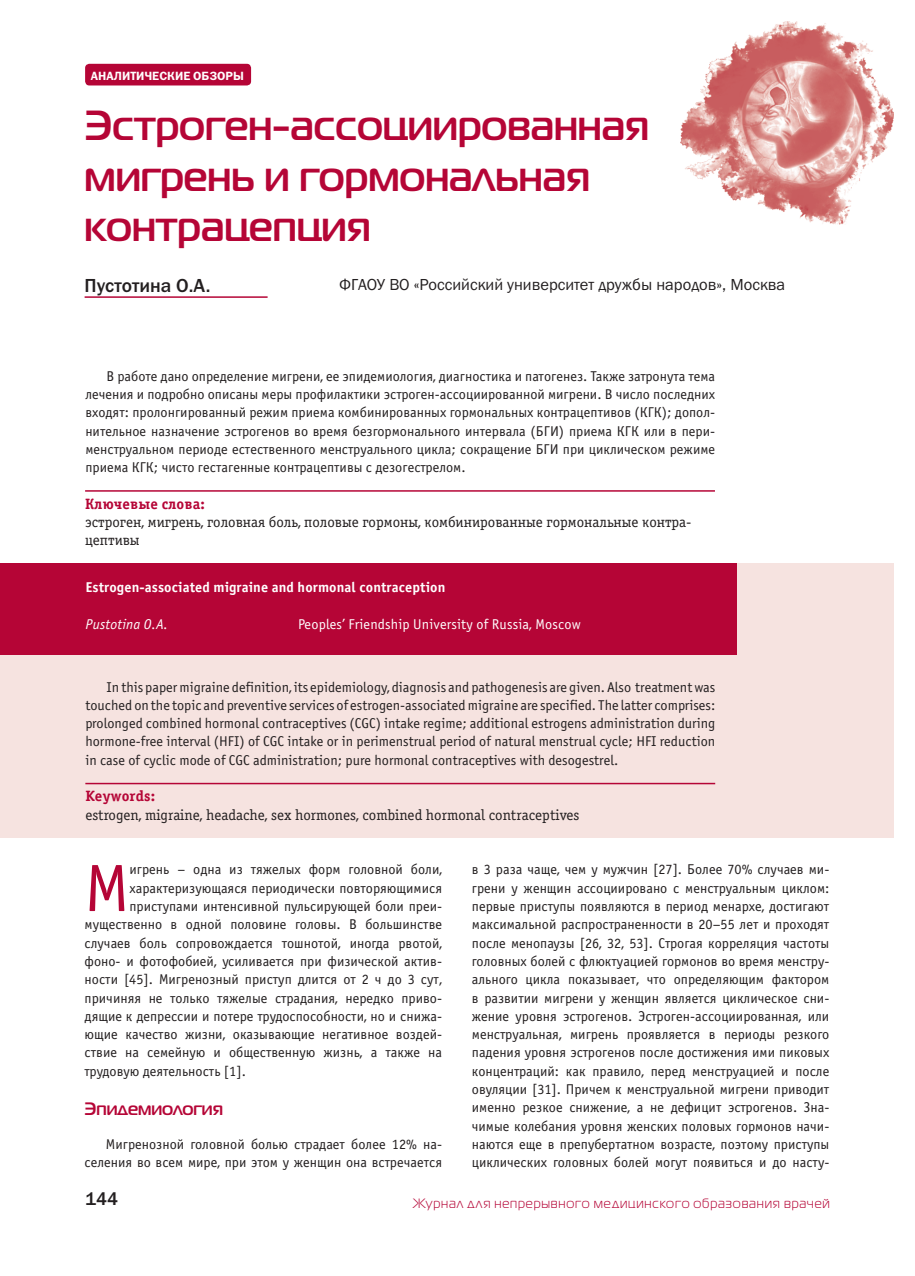
<style>
.page{position:relative;width:915px;height:1276px;background:#fff}
.page>*{position:absolute;margin:0;border:0;box-sizing:border-box;transform-origin:0 0}
.t1{font:67.05px "Officina Sans C";color:#b50536}
.t2{font:700 42px/50.4px "Magistral C";color:#b50536}
.t3{font:500 19.5px "Franklin Gothic";color:#231f20}
.t4{font:500 18.75px "Franklin Gothic";color:#231f20}
.t5{font:700 18px "Magistral C";color:#b50536}
.t6{font:16.5px "Franklin Gothic";color:#231f20}
.t7{font:15px/18.3px "Officina Serif C";color:#231f20}
.t8{font:15px "Officina Serif Bold C";letter-spacing:.01em;color:#b50536}
.t9{font:14.25px/18.3px "Officina Sans C";color:#231f20;text-align:justify}
.t10{font:700 14.25px "Officina Sans C";letter-spacing:.01em;color:#fff}
.t11{font:14.25px "Officina Sans C";letter-spacing:.01em;color:#fff}
.t12{font:italic 14.25px "Officina Sans C";letter-spacing:.01em;color:#fff}
.t13{font:13.5px "Magistral C";letter-spacing:.065em;color:#b50536}
.t14{font:12px "Franklin Gothic Demi C";color:#fff}
</style>
<div class="page">
<img style="left:680px;top:21px;width:213px;height:203px">
<div style="left:85px;top:64px;width:166px;height:21px;background:#b50536;border-radius:4px"></div>
<div style="left:0;top:563px;width:893px;height:275px;background:#f6e3e0"></div>
<div style="left:0;top:563px;width:736px;height:92px;background:#b50536"></div>
<hr style="left:85px;top:490px;width:629px;height:2px;background:#b50536">
<hr style="left:85px;top:783px;width:630px;height:1px;background:#b50536">
<hr style="left:85px;top:296px;width:182px;height:2px;background:#b50536">
<p class="t14" style="left:91px;top:71px;width:154px">АНАЛИТИЧЕСКИЕ ОБЗОРЫ</p>
<h2 class="t2" style="left:85px;top:104px;width:565px">Эстроген-ассоциированная мигрень и гормональная контрацепция</h2>
<h3 class="t3" style="left:85px;top:279px;width:127px">Пустотина О.А.</h3>
<p class="t6" style="left:339px;top:279px;width:447px">ФГАОУ ВО «Российский университет дружбы народов», Москва</p>
<p class="t9" style="left:85px;top:368px;width:631px;text-indent:21px">В работе дано определение мигрени, ее эпидемиология, диагностика и патогенез. Также затронута тема лечения и подробно описаны меры профилактики эстроген-ассоциированной мигрени. В число последних входят: пролонгированный режим приема комбинированных гормональных контрацептивов (КГК); допол&shy;нительное назначение эстрогенов во время безгормонального интервала (БГИ) приема КГК или в пери&shy;менструальном периоде естественного менструального цикла; сокращение БГИ при циклическом режиме приема КГК; чисто гестагенные контрацептивы с дезогестрелом.</p>
<p class="t8" style="left:85px;top:498px;width:121px">Ключевые слова:</p>
<p class="t7" style="left:85px;top:514px;width:607px">эстроген, мигрень, головная боль, половые гормоны, комбинированные гормональные контра&shy;цептивы</p>
<p class="t10" style="left:85px;top:582px;width:361px">Estrogen-associated migraine and hormonal contraception</p>
<p class="t12" style="left:85px;top:619px;width:84px">Pustotina O.A.</p>
<p class="t11" style="left:298px;top:619px;width:284px">Peoples’ Friendship University of Russia, Moscow</p>
<p class="t9" style="left:85px;top:679px;width:631px;text-indent:21px">In this paper migraine definition, its epidemiology, diagnosis and pathogenesis are given. Also treatment was touched on the topic and preventive services of estrogen-associated migraine are specified. The latter comprises: prolonged combined hormonal contraceptives (CGC) intake regime; additional estrogens administration during hormone-free interval (HFI) of CGC intake or in perimenstrual period of natural menstrual cycle; HFI reduction in case of cyclic mode of CGC administration; pure hormonal contraceptives with desogestrel.</p>
<p class="t8" style="left:85px;top:790px;width:71px">Keywords:</p>
<p class="t7" style="left:85px;top:806px;width:495px">estrogen, migraine, headache, sex hormones, combined hormonal contraceptives</p>
<h1 class="t1" style="left:85px;top:863px;width:46px">М</h1>
<p class="t9" style="left:129px;top:861px;width:314px">игрень – одна из тяжелых форм головной боли,</p>
<p class="t9" style="left:129px;top:880px;width:314px">характеризующаяся периодически повторяющимися</p>
<p class="t9" style="left:129px;top:898px;width:314px">приступами интенсивной пульсирующей боли преи-</p>
<p class="t9" style="left:85px;top:916px;width:359px">мущественно в одной половине головы. В большинстве</p>
<p class="t9" style="left:85px;top:935px;width:359px">случаев боль сопровождается тошнотой, иногда рвотой,</p>
<p class="t9" style="left:85px;top:953px;width:359px">фоно- и фотофобией, усиливается при физической актив-</p>
<p class="t9" style="left:85px;top:971px;width:359px">ности [45]. Мигренозный приступ длится от 2 ч до 3 сут,</p>
<p class="t9" style="left:85px;top:989px;width:359px">причиняя не только тяжелые страдания, нередко приво-</p>
<p class="t9" style="left:85px;top:1008px;width:359px">дящие к депрессии и потере трудоспособности, но и снижа-</p>
<p class="t9" style="left:85px;top:1026px;width:359px">ющие качество жизни, оказывающие негативное воздей-</p>
<p class="t9" style="left:85px;top:1044px;width:359px">ствие на семейную и общественную жизнь, а также на</p>
<p class="t9" style="left:85px;top:1063px;width:163px">трудовую деятельность [1].</p>
<p class="t5" style="left:85px;top:1102px;width:140px">Эпидемиология</p>
<p class="t9" style="left:85px;top:1136px;width:359px;text-align:right">Мигренозной головной болью страдает более 12% на&shy;селения во всем мире, при этом у женщин она встречается</p>
<p class="t9" style="left:471px;top:861px;width:359px">в 3 раза чаще, чем у мужчин [27]. Более 70% случаев ми&shy;грени у женщин ассоциировано с менструальным циклом: первые приступы появляются в период менархе, достигают максимальной распространенности в 20–55 лет и проходят после менопаузы [26, 32, 53]. Строгая корреляция частоты головных болей с флюктуацией гормонов во время менстру&shy;ального цикла показывает, что определяющим фактором в развитии мигрени у женщин является циклическое сни&shy;жение уровня эстрогенов. Эстроген-ассоциированная, или менструальная, мигрень проявляется в периоды резкого падения уровня эстрогенов после достижения ими пиковых концентраций: как правило, перед менструацией и после овуляции [31]. Причем к менструальной мигрени приводит именно резкое снижение, а не дефицит эстрогенов. Зна&shy;чимые колебания уровня женских половых гормонов начи&shy;наются еще в препубертатном возрасте, поэтому приступы циклических головных болей могут появиться и до насту-</p>
<h3 class="t4" style="left:85px;top:1192px;width:34px">144</h3>
<p class="t13" style="left:412px;top:1198px;width:418px">Журнал для непрерывного медицинского образования врачей</p>
</div>
